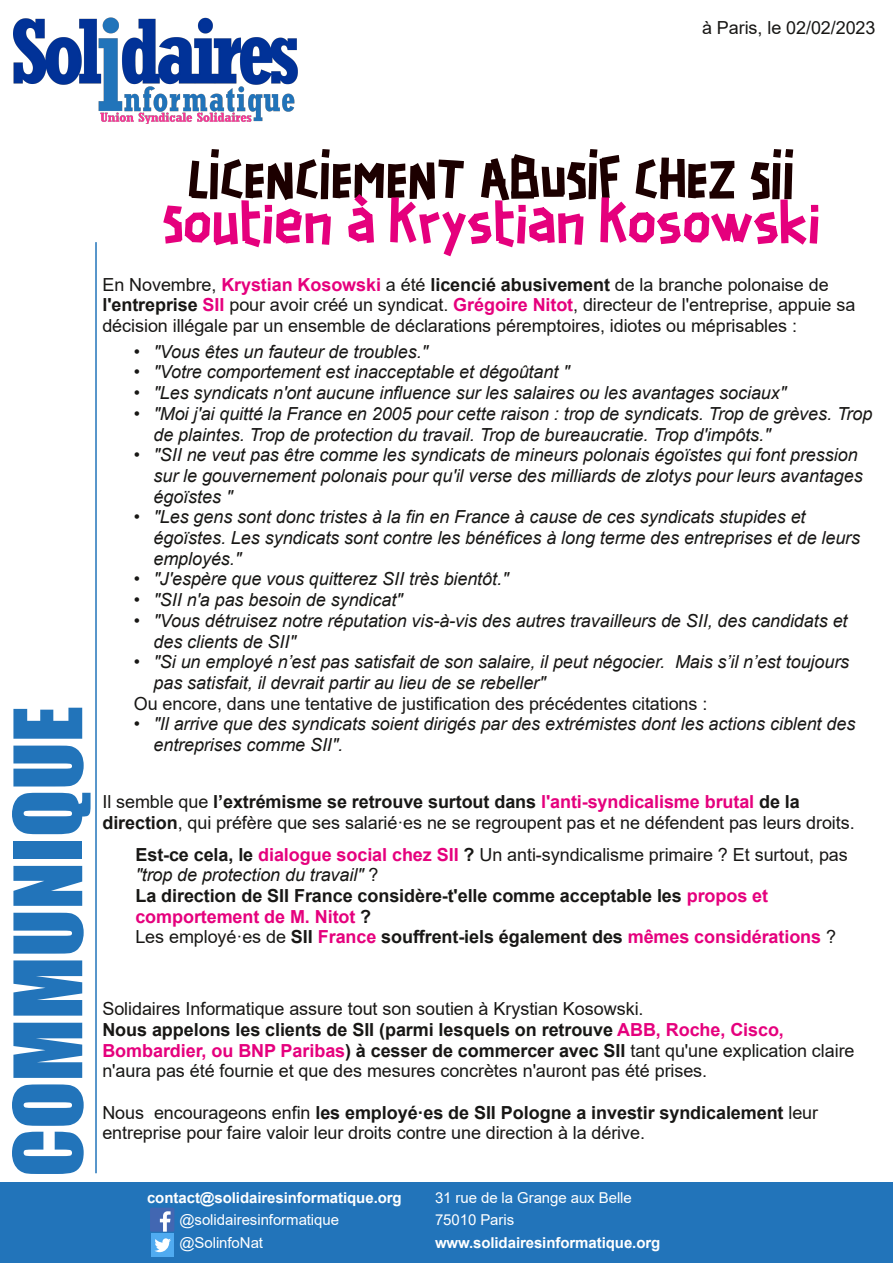
<style>
.page{position:relative;width:893px;height:1263px;background:#fff}
.page>*{position:absolute;margin:0;border:0;box-sizing:border-box;transform-origin:0 0}
.t1{font:87px "Impact";color:#2274ba}
.t2{font:51px "Scotchlidaires";color:#1c0000}
.t3{font:51px "Scotchlidaires";color:#e5007d}
.t4{font:italic 18px/20.7px "Arial";letter-spacing:-.005em;color:#181715}
.t5{font:18px/20.7px "Arial";letter-spacing:-.005em;color:#181715}
.t6{font:700 18px/20.7px "Arial";letter-spacing:-.005em;color:#181715}
.t7{font:15px/22.5px "Arial";letter-spacing:-.005em;color:#fff}
.t8{font:700 15px "Arial";letter-spacing:-.005em;color:#fff}
.s1{font-weight:700;color:#e5007d}
.s2{font-weight:700}
.s3{color:#e5007d}
.s4{font-weight:400}
.s5{font-weight:400;font-style:italic}
</style>
<div class="page">
<div style="left:0;top:1183px;width:893px;height:80px;background:#2274ba"></div>
<svg style="left:150px;top:1208px;width:24px;height:24px"></svg>
<div style="left:151px;top:1233px;width:23px;height:23px;background:#50abf1"></div>
<svg style="left:154px;top:1238px;width:17px;height:14px"></svg>
<hr style="left:95px;top:242px;width:2px;height:931px;background:#2274ba">
<img style="left:14px;top:17px;width:284px;height:106px">
<p class="t5" style="left:702px;top:18px;width:175px">à Paris, le 02/02/2023</p>
<h1 class="t1" style="left:-5px;top:1177px;width:472px;rotate:-90deg">COMMUNIQUE</h1>
<h2 class="t2" style="left:188px;top:155px;width:608px">LICENCIEMENT ABUSIF CHEZ SII</h2>
<h2 class="t3" style="left:162px;top:199px;width:659px">Soutien à Krystian Kosowski</h2>
<p class="t5" style="left:102px;top:274px;width:754px">En Novembre, <span class="s1">Krystian Kosowski</span> a été <span class="s2">licencié abusivement</span> de la branche polonaise de <span class="s2">l'entreprise</span> <span class="s1">SII</span> pour avoir créé un syndicat. <span class="s1">Grégoire Nitot</span>, directeur de l'entreprise, appuie sa décision illégale par un ensemble de déclarations péremptoires, idiotes ou méprisables :</p>
<p class="t4" style="left:134px;top:341px;width:296px">• "Vous êtes un fauteur de troubles."</p>
<p class="t4" style="left:134px;top:362px;width:437px">• "Votre comportement est inacceptable et dégoûtant "</p>
<p class="t4" style="left:134px;top:382px;width:654px">• "Les syndicats n'ont aucune influence sur les salaires ou les avantages sociaux"</p>
<p class="t4" style="left:154px;top:403px;width:720px;text-indent:-20px">• "Moi j'ai quitté la France en 2005 pour cette raison : trop de syndicats. Trop de grèves. Trop de plaintes. Trop de protection du travail. Trop de bureaucratie. Trop d'impôts."</p>
<p class="t4" style="left:154px;top:445px;width:711px;text-indent:-20px">• "SII ne veut pas être comme les syndicats de mineurs polonais égoïstes qui font pression sur le gouvernement polonais pour qu'il verse des milliards de zlotys pour leurs avantages égoïstes "</p>
<p class="t4" style="left:154px;top:507px;width:708px;text-indent:-20px">• "Les gens sont donc tristes à la fin en France à cause de ces syndicats stupides et égoïstes. Les syndicats sont contre les bénéfices à long terme des entreprises et de leurs employés."</p>
<p class="t4" style="left:134px;top:569px;width:376px">• "J'espère que vous quitterez SII très bientôt."</p>
<p class="t4" style="left:134px;top:589px;width:270px">• "SII n'a pas besoin de syndicat"</p>
<p class="t4" style="left:154px;top:610px;width:695px;text-indent:-20px">• "Vous détruisez notre réputation vis-à-vis des autres travailleurs de SII, des candidats et des clients de SII"</p>
<p class="t4" style="left:154px;top:652px;width:697px;text-indent:-20px">• "Si un employé n’est pas satisfait de son salaire, il peut négocier. Mais s’il n’est toujours pas satisfait, il devrait partir au lieu de se rebeller"</p>
<p class="t5" style="left:134px;top:693px;width:575px">Ou encore, dans une tentative de justification des précédentes citations :</p>
<p class="t4" style="left:154px;top:714px;width:703px;text-indent:-20px">• "Il arrive que des syndicats soient dirigés par des extrémistes dont les actions ciblent des entreprises comme SII".</p>
<p class="t5" style="left:102px;top:791px;width:754px">Il semble que <span class="s2">l’extrémisme se retrouve surtout dans</span> <span class="s1">l'anti-syndicalisme brutal</span> <span class="s2">de la direction</span>, qui préfère que ses salariéꞏes ne se regroupent pas et ne défendent pas leurs droits.</p>
<p class="t6" style="left:135px;top:844px;width:714px">Est-ce cela, le <span class="s3">dialogue social chez SII</span> ? <span class="s4">Un anti-syndicalisme primaire ? Et surtout, pas </span><span class="s5">"trop de protection du travail"</span> <span class="s4">?<br></span>La direction de SII France considère-t'elle comme acceptable les <span class="s3">propos et comportement de M. Nitot</span> ?<br><span class="s4">Les employéꞏes de</span> SII <span class="s3">France</span> souffrent-iels également des <span class="s3">mêmes considérations</span> <span class="s4">?</span></p>
<p class="t5" style="left:102px;top:998px;width:754px">Solidaires Informatique assure tout son soutien à Krystian Kosowski.<br><span class="s2">Nous appelons les clients de SII (parmi lesquels on retrouve</span> <span class="s1">ABB, Roche, Cisco, Bombardier, ou BNP Paribas</span><span class="s2">) à cesser de commercer avec SII</span> tant qu'une explication claire n'aura pas été fournie et que des mesures concrètes n'auront pas été prises.</p>
<p class="t5" style="left:102px;top:1102px;width:717px">Nous encourageons enfin <span class="s2">les employéꞏes de SII Pologne a investir syndicalement</span> leur entreprise pour faire valoir leur droits contre une direction à la dérive.</p>
<p class="t8" style="left:147px;top:1189px;width:256px">contact@solidairesinformatique.org</p>
<p class="t7" style="left:179px;top:1209px;width:161px">@solidairesinformatique @SolinfoNat</p>
<p class="t7" style="left:435px;top:1186px;width:198px">31 rue de la Grange aux Belle<br>75010 Paris</p>
<p class="t8" style="left:435px;top:1234px;width:227px">www.solidairesinformatique.org</p>
</div>
